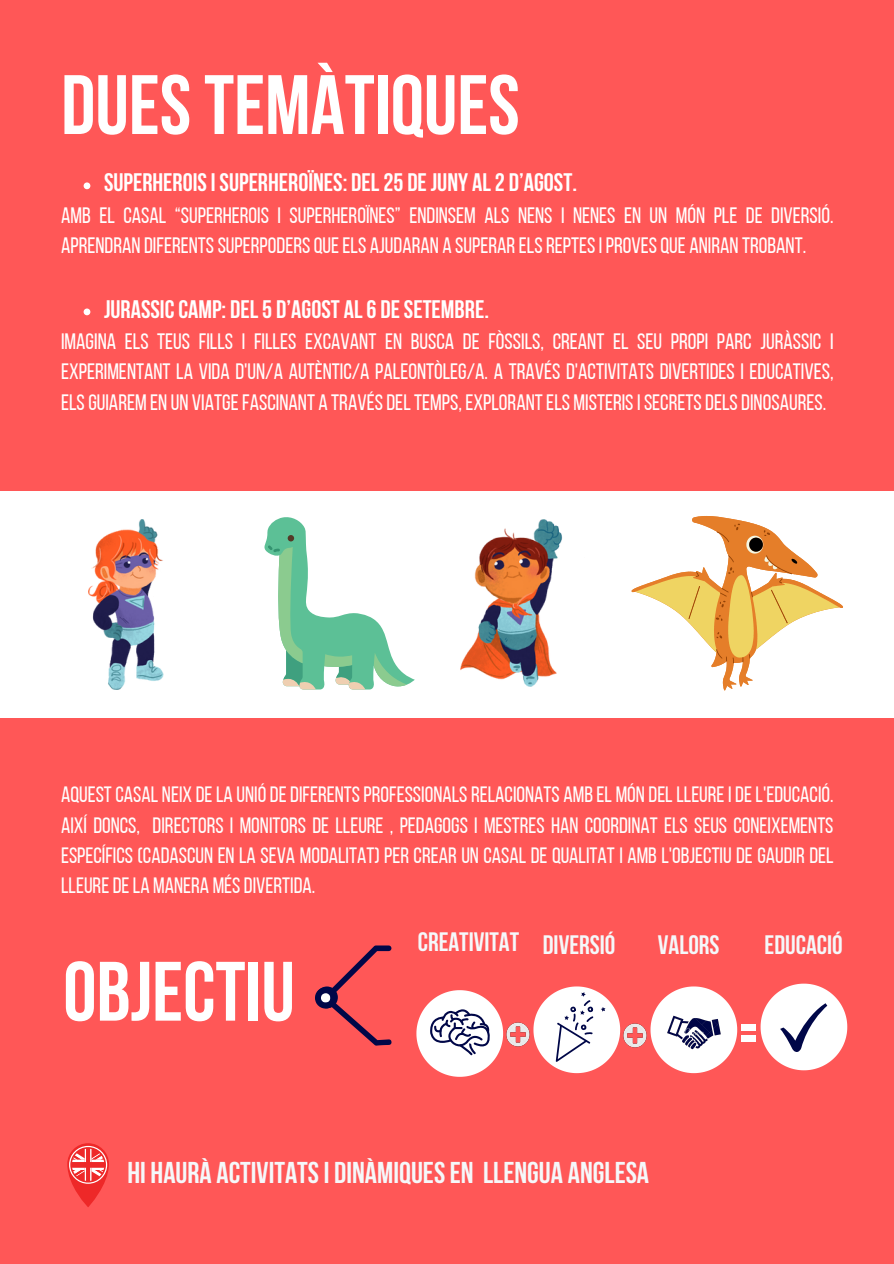
<style>
.page{position:relative;width:894px;height:1264px;background:#fff}
.page>*{position:absolute;margin:0;border:0;box-sizing:border-box;transform-origin:0 0}
.t1{font:700 84px "Bebas Neue";color:#fff}
.t2{font:700 30px "Bebas Neue";color:#f5f8fa}
.t3{font:700 26.55px "Bebas Neue";color:#f5f8fa}
.t4{font:700 25.2px "Bebas Neue";color:#fff}
.t5{font:22.2px/30.3px "Bebas Neue";color:#fff}
.t6{font:22.2px/30.3px "Bebas Neue";color:#fefefe;text-align:justify}
</style>
<div class="page">
<div style="left:0;top:0;width:893px;height:1263px;background:#ff5757"></div>
<svg style="left:315px;top:945px;width:76px;height:100px"></svg>
<img style="left:503px;top:1022px;width:27px;height:25px">
<img style="left:620px;top:1023px;width:27px;height:25px">
<div style="left:740px;top:1024px;width:15px;height:6px;background:#fff"></div>
<div style="left:740px;top:1035px;width:15px;height:6px;background:#fff"></div>
<svg style="left:650px;top:986px;width:87px;height:87px"></svg>
<img style="left:655px;top:994px;width:77px;height:76px">
<svg style="left:760px;top:983px;width:87px;height:87px"></svg>
<svg style="left:416px;top:990px;width:87px;height:86px"></svg>
<svg style="left:533px;top:986px;width:87px;height:87px"></svg>
<div style="left:0;top:491px;width:893px;height:227px;background:#fff"></div>
<svg style="left:67px;top:1143px;width:42px;height:64px"></svg>
<svg style="left:69px;top:1145px;width:38px;height:38px"></svg>
<svg style="left:70px;top:1147px;width:36px;height:35px"></svg>
<svg style="left:72px;top:1148px;width:32px;height:32px"></svg>
<img style="left:88px;top:519px;width:75px;height:170px">
<img style="left:460px;top:519px;width:102px;height:167px">
<svg style="left:264px;top:517px;width:150px;height:172px"></svg>
<svg style="left:631px;top:516px;width:211px;height:174px"></svg>
<svg style="left:84px;top:182px;width:6px;height:7px"></svg>
<svg style="left:84px;top:308px;width:6px;height:7px"></svg>
<h1 class="t1" style="left:61px;top:71px;width:460px">DUESTEMÀTIQUES</h1>
<p class="t4" style="left:104px;top:172px;width:474px">SUPERHEROISI SUPERHEROÏNES: DEL25 DEJUNY AL2 D’AGOST.</p>
<p class="t5" style="left:61px;top:202px;width:773px">AMB EL CASAL “SUPERHEROIS I SUPERHEROÏNES” ENDINSEM ALS NENS I NENES EN UN MÓN PLE DE DIVERSIÓ.<br>APRENDRAN DIFERENTSSUPERPODERSQUEELS AJUDARAN A SUPERARELSREPTESI PROVESQUE ANIRAN TROBANT.</p>
<p class="t4" style="left:104px;top:298px;width:386px">JURASSICCAMP: DEL5 D’AGOST AL6 DESETEMBRE.</p>
<p class="t5" style="left:61px;top:328px;width:773px;text-align:justify">IMAGINA ELS TEUS FILLS I FILLES EXCAVANT EN BUSCA DE FÒSSILS, CREANT EL SEU PROPI PARC JURÀSSIC I EXPERIMENTANT LA VIDA D'UN/A AUTÈNTIC/A PALEONTÒLEG/A. A TRAVÉS D'ACTIVITATS DIVERTIDES I EDUCATIVES, ELSGUIAREM EN UN VIATGEFASCINANT A TRAVÉSDELTEMPS, EXPLORANTELS MISTERISI SECRETSDELSDINOSAURES.</p>
<p class="t6" style="left:61px;top:781px;width:773px">AQUEST CASAL NEIX DE LA UNIÓ DE DIFERENTS PROFESSIONALS RELACIONATS AMB EL MÓN DEL LLEURE I DE L'EDUCACIÓ.<br>AIXÍ DONCS, DIRECTORS I MONITORS DE LLEURE , PEDAGOGS I MESTRES HAN COORDINAT ELS SEUS CONEIXEMENTS ESPECÍFICS (CADASCUN EN LA SEVA MODALITAT) PER CREAR UN CASAL DE QUALITAT I AMB L'OBJECTIU DE GAUDIR DEL LLEUREDELA MANERA MÉSDIVERTIDA.</p>
<p class="t1" style="left:63px;top:957px;width:233px">OBJECTIU</p>
<h5 class="t3" style="left:417px;top:931px;width:103px">CREATIVITAT</h5>
<h4 class="t3" style="left:542px;top:934px;width:74px">DIVERSIÓ</h4>
<h4 class="t3" style="left:657px;top:934px;width:63px">VALORS</h4>
<h5 class="t3" style="left:764px;top:934px;width:80px">EDUCACIÓ</h5>
<p class="t2" style="left:127px;top:1160px;width:523px">HI HAURÀ ACTIVITATSI DINÀMIQUESEN LLENGUA ANGLESA</p>
</div>
